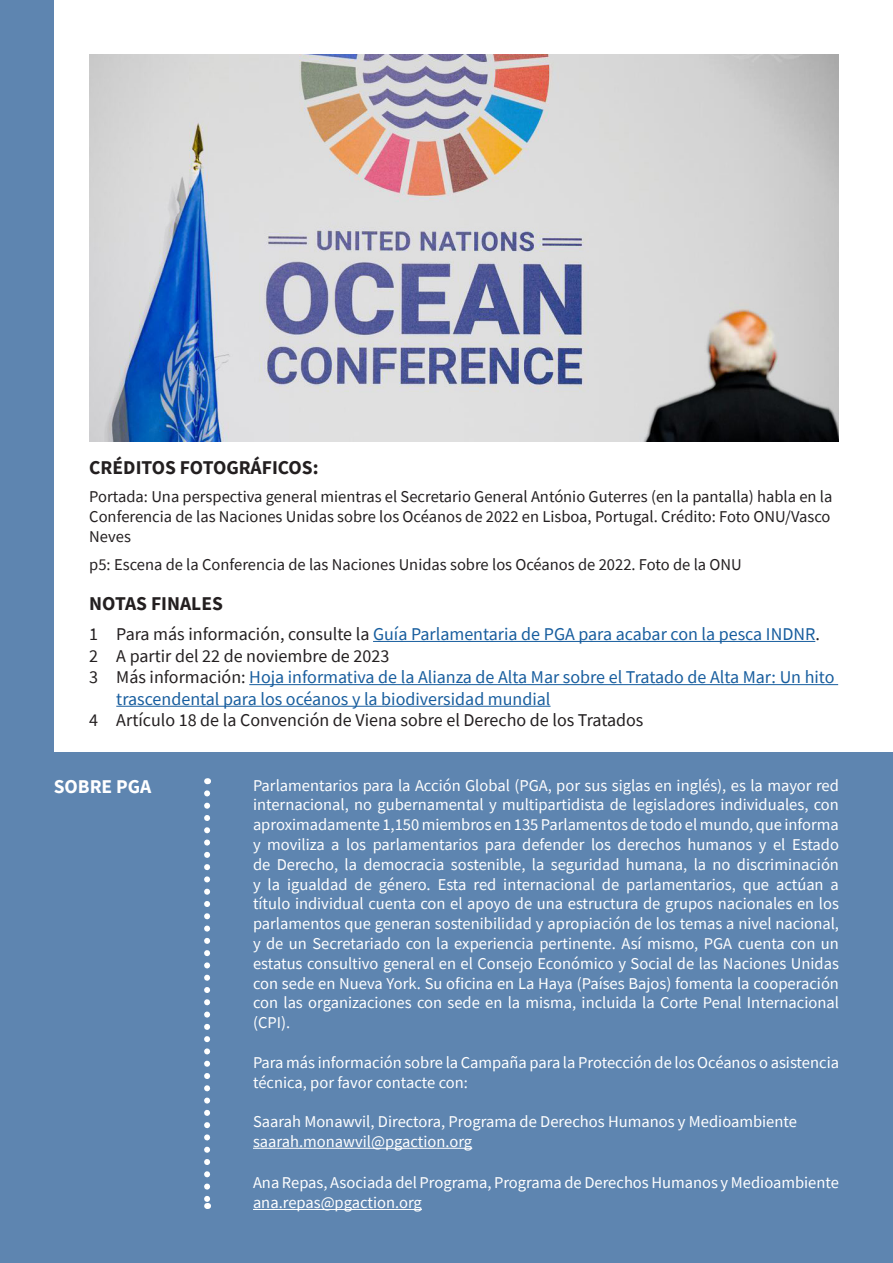
<style>
.page{position:relative;width:893px;height:1263px;background:#fff}
.page>*{position:absolute;margin:0;border:0;box-sizing:border-box;transform-origin:0 0}
.t1{font:700 19.5px "Source Sans Pro";color:#231f20}
.t2{font:700 19.5px "Source Sans Pro";color:#fff}
.Footnotes{font:18px/21.6px "Source Sans Pro";color:#175d9e}
.Footnotes-2{font:18px "Source Sans Pro";color:#231f20}
.t3{font:16.5px/19.8px "Source Sans Pro";color:#fff;text-align:justify}
.Footnotes-3{font:16.5px/19.8px "Source Sans Pro";color:#231f20}
.s1{color:#231f20}
</style>
<div class="page">
<hr style="left:373px;top:641px;width:442px;height:1px;background:#175d9e">
<hr style="left:249px;top:684px;width:589px;height:1px;background:#175d9e">
<hr style="left:116px;top:706px;width:435px;height:1px;background:#175d9e">
<div style="left:0;top:753px;width:893px;height:510px;background:#5e85b0"></div>
<hr style="left:253px;top:1148px;width:219px;height:1px;background:#fff">
<hr style="left:253px;top:1209px;width:169px;height:1px;background:#fff">
<svg style="left:204px;top:793px;width:6px;height:416px"></svg>
<div style="left:0;top:0;width:53px;height:1263px;background:#5e85b0"></div>
<img style="left:89px;top:54px;width:750px;height:387px">
<p class="t1" style="left:89px;top:454px;width:231px">CRÉDITOS FOTOGRÁFICOS:</p>
<p class="Footnotes-3" style="left:89px;top:487px;width:745px">Portada: Una perspectiva general mientras el Secretario General António Guterres (en la pantalla) habla en la<br>Conferencia de las Naciones Unidas sobre los Océanos de 2022 en Lisboa, Portugal. Crédito: Foto ONU/Vasco<br>Neves</p>
<p class="Footnotes-3" style="left:89px;top:555px;width:654px">p5: Escena de la Conferencia de las Naciones Unidas sobre los Océanos de 2022. Foto de la ONU</p>
<p class="t1" style="left:89px;top:590px;width:135px">NOTAS FINALES</p>
<p class="Footnotes" style="left:89px;top:623px;width:732px"><span class="s1">1 Para más información, consulte la</span> Guía Parlamentaria de PGA para acabar con la pesca INDNR<span class="s1">.</span></p>
<p class="Footnotes-2" style="left:89px;top:644px;width:301px">2 A partir del 22 de noviembre de 2023</p>
<p class="Footnotes" style="left:116px;top:666px;width:720px;text-indent:-27px"><span class="s1">3 Más información:</span> Hoja informativa de la Alianza de Alta Mar sobre el Tratado de Alta Mar: Un hito trascendental para los océanos y la biodiversidad mundial</p>
<p class="Footnotes-2" style="left:89px;top:709px;width:556px">4 Artículo 18 de la Convención de Viena sobre el Derecho de los Tratados</p>
<p class="t2" style="left:54px;top:773px;width:99px">SOBRE PGA</p>
<p class="t3" style="left:253px;top:775px;width:587px">Parlamentarios para la Acción Global (PGA, por sus siglas en inglés), es la mayor red internacional, no gubernamental y multipartidista de legisladores individuales, con aproximadamente 1,150 miembros en 135 Parlamentos de todo el mundo, que informa y moviliza a los parlamentarios para defender los derechos humanos y el Estado de Derecho, la democracia sostenible, la seguridad humana, la no discriminación y la igualdad de género. Esta red internacional de parlamentarios, que actúan a título individual cuenta con el apoyo de una estructura de grupos nacionales en los parlamentos que generan sostenibilidad y apropiación de los temas a nivel nacional, y de un Secretariado con la experiencia pertinente. Así mismo, PGA cuenta con un estatus consultivo general en el Consejo Económico y Social de las Naciones Unidas con sede en Nueva York. Su oficina en La Haya (Países Bajos) fomenta la cooperación con las organizaciones con sede en la misma, incluida la Corte Penal Internacional (CPI).</p>
<p class="t3" style="left:253px;top:1052px;width:587px">Para más información sobre la Campaña para la Protección de los Océanos o asistencia técnica, por favor contacte con:</p>
<p class="t3" style="left:253px;top:1112px;width:545px">Saarah Monawvil, Directora, Programa de Derechos Humanos y Medioambiente</p>
<p class="t3" style="left:253px;top:1131px;width:221px">saarah.monawvil@pgaction.org</p>
<p class="t3" style="left:253px;top:1173px;width:587px">Ana Repas, Asociada del Programa, Programa de Derechos Humanos y Medioambiente</p>
<p class="t3" style="left:253px;top:1193px;width:170px">ana.repas@pgaction.org</p>
</div>
